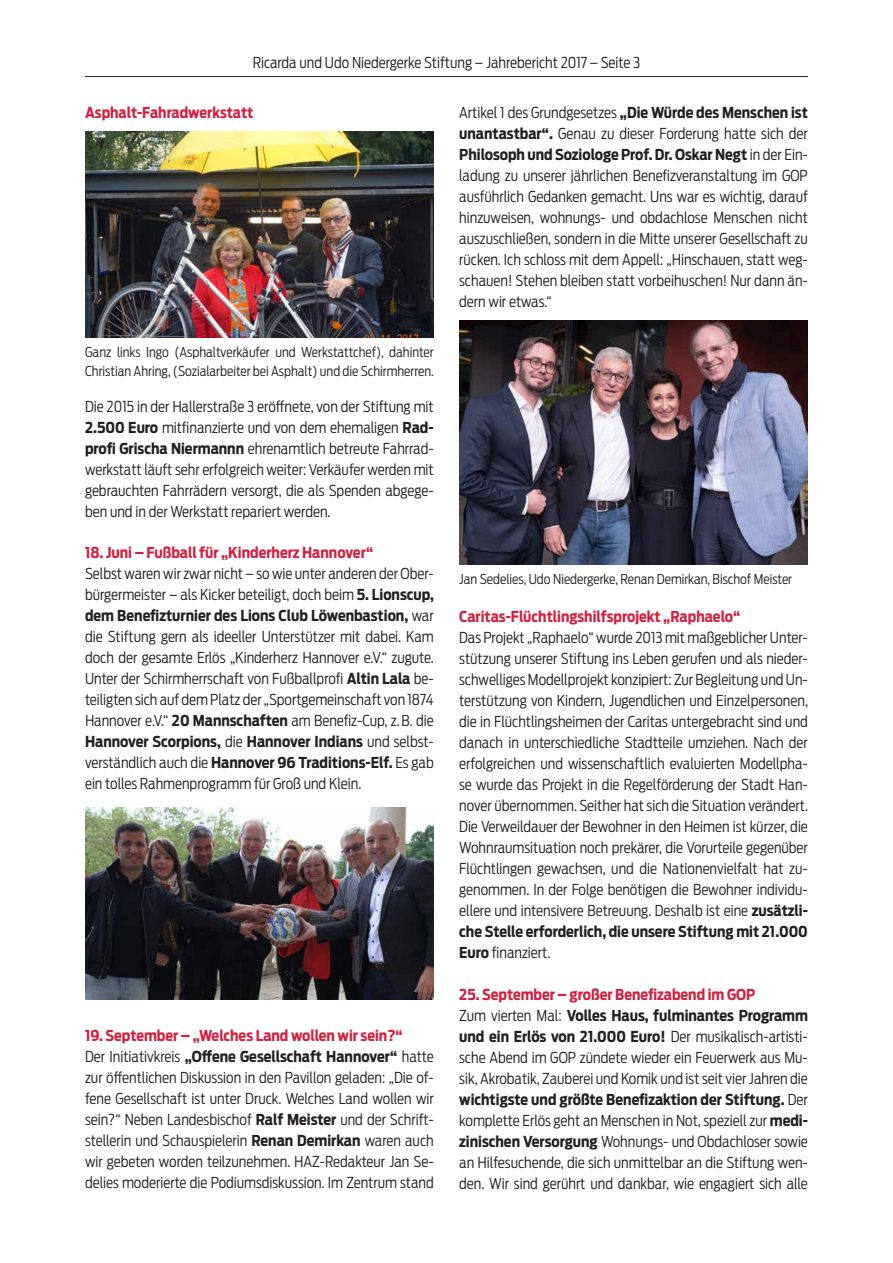
<style>
.page{position:relative;width:893px;height:1263px;background:#fff}
.page>*{position:absolute;margin:0;border:0;box-sizing:border-box;transform-origin:0 0}
.t1{font:300 15px/21px "Antenna Cond";color:#231f20;text-align:justify}
.t2{font:700 15px "Antenna Cond";color:#d1213e}
.t3{font:300 13.5px/19.5px "Antenna Cond";color:#231f20}
.s1{font-weight:700}
.s2{font-weight:700;color:#d1213e}
</style>
<div class="page">
<hr style="left:85px;top:76px;width:723px;height:1px;background:#231f20">
<img style="left:85px;top:132px;width:349px;height:205px">
<img style="left:85px;top:808px;width:349px;height:191px">
<img style="left:459px;top:321px;width:349px;height:243px">
<p class="t1" style="left:253px;top:52px;width:389px">Ricarda und Udo Niedergerke Stiftung – Jahrebericht 2017 – Seite 3</p>
<p class="t2" style="left:85px;top:104px;width:170px">Asphalt-Fahradwerkstatt</p>
<p class="t3" style="left:85px;top:342px;width:350px">Ganz links Ingo (Asphaltverkäufer und Werkstattchef), dahinter<br>Christian Ahring, (Sozialarbeiter bei Asphalt) und die Schirmherren.</p>
<p class="t1" style="left:85px;top:396px;width:350px">Die 2015 in der Hallerstraße 3 eröffnete, von der Stiftung mit <span class="s1">2.500 Euro</span> mitfinanzierte und von dem ehemaligen <span class="s1">Rad&shy;profi Grischa Niermannn</span> ehrenamtlich betreute Fahrrad&shy;werkstatt läuft sehr erfolgreich weiter: Verkäufer werden mit gebrauchten Fahrrädern versorgt, die als Spenden abgege&shy;ben und in der Werkstatt repariert werden.</p>
<p class="t2" style="left:85px;top:543px;width:290px">18. Juni – Fußball für „Kinderherz Hannover“</p>
<p class="t1" style="left:85px;top:563px;width:350px">Selbst waren wir zwar nicht – so wie unter anderen der Ober&shy;bürgermeister – als Kicker beteiligt, doch beim <span class="s1">5. Lionscup, dem Benefizturnier des Lions Club Löwenbastion,</span> war die Stiftung gern als ideeller Unterstützer mit dabei. Kam doch der gesamte Erlös „Kinderherz Hannover e.V.“ zugute.<br>Unter der Schirmherrschaft von Fußballprofi <span class="s1">Altin Lala</span> be&shy;teiligten sich auf dem Platz der „Sportgemeinschaft von 1874<br>Hannover e.V.“ <span class="s1">20 Mannschaften</span> am Benefiz-Cup, z.B. die <span class="s1">Hannover Scorpions,</span> die <span class="s1">Hannover Indians</span> und selbst&shy;verständlich auch die <span class="s1">Hannover 96 Traditions-Elf.</span> Es gab ein tolles Rahmenprogramm für Groß und Klein.</p>
<p class="t1" style="left:85px;top:1025px;width:350px;text-align:left"><span class="s2">19. September – „Welches Land wollen wir sein?“<br></span>Der Initiativkreis <span class="s1">„Offene Gesellschaft Hannover“</span> hatte zur öffentlichen Diskussion in den Pavillon geladen: „Die of&shy;fene Gesellschaft ist unter Druck. Welches Land wollen wir sein?“ Neben Landesbischof <span class="s1">Ralf Meister</span> und der Schrift&shy;stellerin und Schauspielerin <span class="s1">Renan Demirkan</span> waren auch wir gebeten worden teilzunehmen. HAZ-Redakteur Jan Se&shy;delies moderierte die Podiumsdiskussion. Im Zentrum stand</p>
<p class="t1" style="left:459px;top:102px;width:350px">Artikel 1 des Grundgesetzes <span class="s1">„Die Würde des Menschen ist unantastbar“.</span> Genau zu dieser Forderung hatte sich der <span class="s1">Philosoph und Soziologe Prof. Dr. Oskar Negt</span> in der Ein&shy;ladung zu unserer jährlichen Benefizveranstaltung im GOP ausführlich Gedanken gemacht. Uns war es wichtig, darauf hinzuweisen, wohnungs- und obdachlose Menschen nicht auszuschließen, sondern in die Mitte unserer Gesellschaft zu rücken. Ich schloss mit dem Appell: „Hinschauen, statt weg&shy;schauen! Stehen bleiben statt vorbeihuschen! Nur dann än&shy;dern wir etwas.“</p>
<p class="t3" style="left:459px;top:569px;width:334px">Jan Sedelies, Udo Niedergerke, Renan Demirkan, Bischof Meister</p>
<p class="t2" style="left:459px;top:608px;width:282px">Caritas-Flüchtlingshilfsprojekt „Raphaelo“</p>
<p class="t1" style="left:459px;top:627px;width:350px">Das Projekt „Raphaelo“ wurde 2013 mit maßgeblicher Unter&shy;stützung unserer Stiftung ins Leben gerufen und als nieder&shy;schwelliges Modellprojekt konzipiert: Zur Begleitung und Un&shy;terstützung von Kindern, Jugendlichen und Einzelpersonen, die in Flüchtlingsheimen der Caritas untergebracht sind und danach in unterschiedliche Stadtteile umziehen. Nach der erfolgreichen und wissenschaftlich evaluierten Modellpha&shy;se wurde das Projekt in die Regelförderung der Stadt Han&shy;nover übernommen. Seither hat sich die Situation verändert.<br>Die Verweildauer der Bewohner in den Heimen ist kürzer, die Wohnraumsituation noch prekärer, die Vorurteile gegenüber Flüchtlingen gewachsen, und die Nationenvielfalt hat zu&shy;genommen. In der Folge benötigen die Bewohner individu&shy;ellere und intensivere Betreuung. Deshalb ist eine <span class="s1">zusätzli&shy;che Stelle erforderlich, die unsere Stiftung mit 21.000<br>Euro</span> finanziert.</p>
<p class="t1" style="left:459px;top:984px;width:350px;text-align:left"><span class="s2">25. September – großer Benefizabend im GOP<br></span>Zum vierten Mal: <span class="s1">Volles Haus, fulminantes Programm und ein Erlös von 21.000 Euro!</span> Der musikalisch-artisti&shy;sche Abend im GOP zündete wieder ein Feuerwerk aus Mu&shy;sik, Akrobatik, Zauberei und Komik und ist seit vier Jahren die <span class="s1">wichtigste und größte Benefizaktion der Stiftung.</span> Der komplette Erlös geht an Menschen in Not, speziell zur <span class="s1">medi&shy;zinischen Versorgung</span> Wohnungs- und Obdachloser sowie an Hilfesuchende, die sich unmittelbar an die Stiftung wen&shy;den. Wir sind gerührt und dankbar, wie engagiert sich alle</p>
</div>
